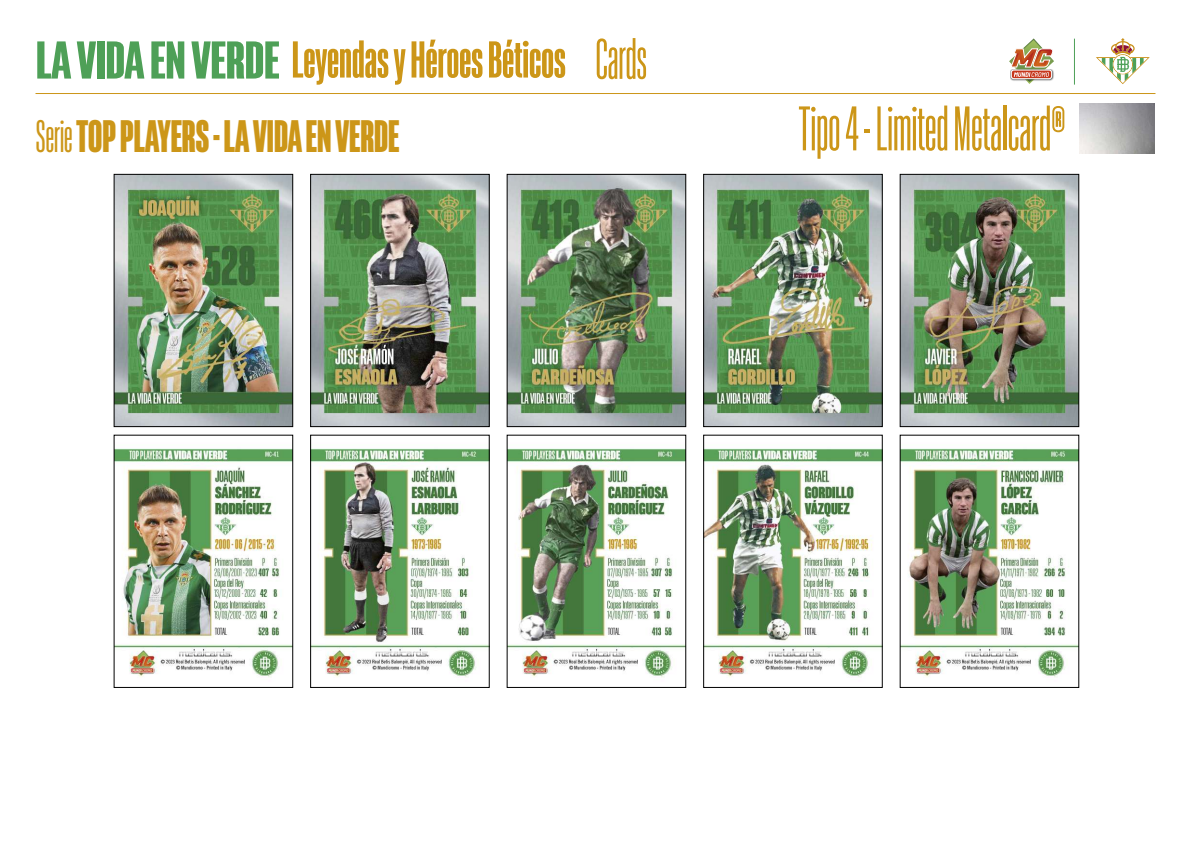
<style>
.page{position:relative;width:1191px;height:842px;background:#fff}
.page>*{position:absolute;margin:0;border:0;box-sizing:border-box;transform-origin:0 0}
.t1{font:62.8px "Real Betis Headline Tres";color:#cc9618;scale:.9 1}
.t2{font:51.7px "Real Betis Headline Cuatro";color:#cc9618}
.t3{font:45.5px "Real Betis Headline Seis";color:#cc9618;scale:.9 1}
.s1{font-family:"Real Betis Headline Cinco";font-size:53.1px;color:#4ea057}
.s2{font-family:"Real Betis Headline Tres";font-size:57.1px}
.s3{font-family:"Real Betis Headline Tres"}
</style>
<div class="page">
<hr style="left:35px;top:93px;width:1120px;height:1px;background:#cc9618">
<img style="left:116px;top:176px;width:175px;height:249px">
<div style="left:114px;top:174px;width:179px;height:253px;border:1px solid #000"></div>
<img style="left:312px;top:176px;width:175px;height:249px">
<div style="left:310px;top:174px;width:179px;height:253px;border:1px solid #000"></div>
<img style="left:509px;top:176px;width:175px;height:249px">
<div style="left:507px;top:174px;width:179px;height:253px;border:1px solid #000"></div>
<img style="left:705px;top:176px;width:175px;height:249px">
<div style="left:703px;top:174px;width:179px;height:253px;border:1px solid #000"></div>
<img style="left:902px;top:176px;width:175px;height:249px">
<div style="left:900px;top:174px;width:179px;height:253px;border:1px solid #000"></div>
<img style="left:116px;top:448px;width:175px;height:229px">
<div style="left:114px;top:435px;width:179px;height:253px;border:1px solid #000"></div>
<img style="left:312px;top:448px;width:175px;height:229px">
<div style="left:310px;top:435px;width:179px;height:253px;border:1px solid #000"></div>
<img style="left:509px;top:448px;width:175px;height:229px">
<img style="left:705px;top:448px;width:175px;height:229px">
<div style="left:703px;top:435px;width:179px;height:253px;border:1px solid #000"></div>
<img style="left:902px;top:448px;width:175px;height:229px">
<svg style="left:1009px;top:38px;width:45px;height:46px"></svg>
<hr style="left:1074px;top:39px;width:1px;height:46px;background:#4ea057">
<svg style="left:1096px;top:38px;width:53px;height:46px"></svg>
<p class="t2" style="left:36px;top:31px;width:612px"><span class="s1">LA VIDA EN VERDE</span> Leyendas y Héroes Béticos <span class="s2">Cards</span></p>
<p class="t3" style="left:36px;top:110px;width:405px"><span class="s3">Serie</span> TOP PLAYERS - LA VIDA EN VERDE</p>
<p class="t1" style="left:798px;top:94px;width:298px">Tipo 4 - Limited Metalcard®</p>
</div>
